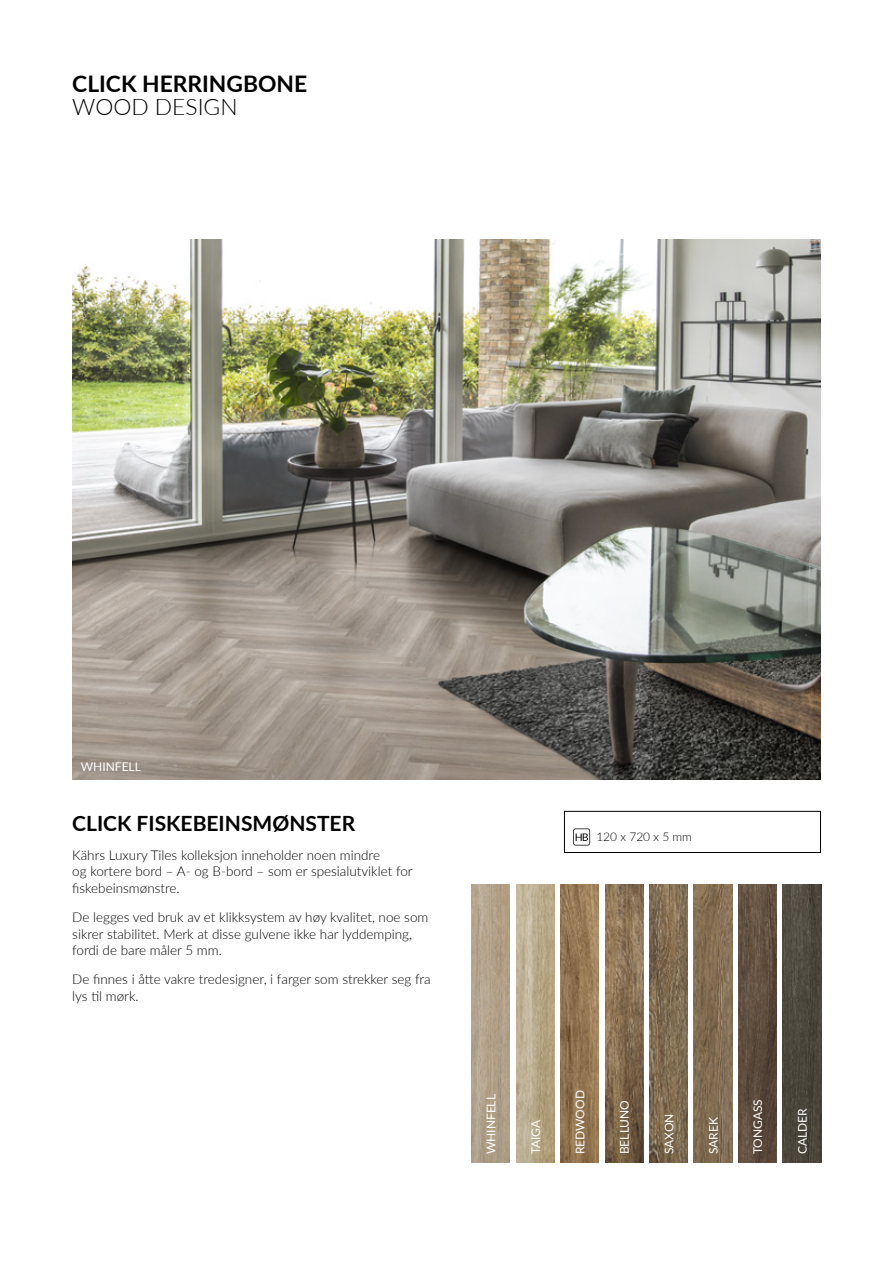
<style>
.page{position:relative;width:893px;height:1263px;background:#fff}
.page>*{position:absolute;margin:0;border:0;box-sizing:border-box;transform-origin:0 0}
.t1{font:700 22.8px "Lato";color:#000}
.t2{font:300 22.8px "Lato";color:#000}
.t3{font:700 21px "Lato";color:#000}
.t4{font:300 13.5px/16.5px "Lato";color:#000}
.t5{font:12px "Lato";color:#fff}
.t6{font:300 12px "Lato";color:#000}
</style>
<div class="page">
<img style="left:516px;top:884px;width:38px;height:279px">
<img style="left:561px;top:884px;width:38px;height:279px">
<img style="left:694px;top:884px;width:38px;height:279px">
<img style="left:738px;top:884px;width:39px;height:279px">
<img style="left:472px;top:884px;width:38px;height:279px">
<img style="left:783px;top:884px;width:38px;height:279px">
<img style="left:605px;top:884px;width:38px;height:279px">
<img style="left:649px;top:884px;width:39px;height:279px">
<img style="left:72px;top:239px;width:749px;height:540px">
<div style="left:564px;top:811px;width:257px;height:42px;border:1px solid #000"></div>
<svg style="left:573px;top:828px;width:17px;height:17px"></svg>
<h1 class="t1" style="left:72px;top:67px;width:236px">CLICK HERRINGBONE</h1>
<h1 class="t2" style="left:72px;top:91px;width:167px">WOOD DESIGN</h1>
<p class="t5" style="left:81px;top:758px;width:62px">WHINFELL</p>
<h2 class="t3" style="left:72px;top:807px;width:284px">CLICK FISKEBEINSMØNSTER</h2>
<p class="t4" style="left:72px;top:846px;width:342px">Kährs Luxury Tiles kolleksjon inneholder noen mindre<br>og kortere bord – A- og B-bord – som er spesialutviklet for fiskebeinsmønstre.</p>
<p class="t4" style="left:72px;top:908px;width:358px">De legges ved bruk av et klikksystem av høy kvalitet, noe som sikrer stabilitet. Merk at disse gulvene ikke har lyddemping, fordi de bare måler 5 mm.</p>
<p class="t4" style="left:72px;top:971px;width:360px">De finnes i åtte vakre tredesigner, i farger som strekker seg fra lys til mørk.</p>
<p class="t6" style="left:596px;top:828px;width:97px">120 x 720 x 5 mm</p>
<p class="t5" style="left:483px;top:1154px;width:62px;rotate:-90deg">WHINFELL</p>
<p class="t5" style="left:527px;top:1154px;width:36px;rotate:-90deg">TAIGA</p>
<p class="t5" style="left:572px;top:1154px;width:66px;rotate:-90deg">REDWOOD</p>
<p class="t5" style="left:616px;top:1154px;width:56px;rotate:-90deg">BELLUNO</p>
<p class="t5" style="left:660px;top:1154px;width:42px;rotate:-90deg">SAXON</p>
<p class="t5" style="left:705px;top:1154px;width:38px;rotate:-90deg">SAREK</p>
<p class="t5" style="left:749px;top:1154px;width:57px;rotate:-90deg">TONGASS</p>
<p class="t5" style="left:794px;top:1154px;width:47px;rotate:-90deg">CALDER</p>
</div>
